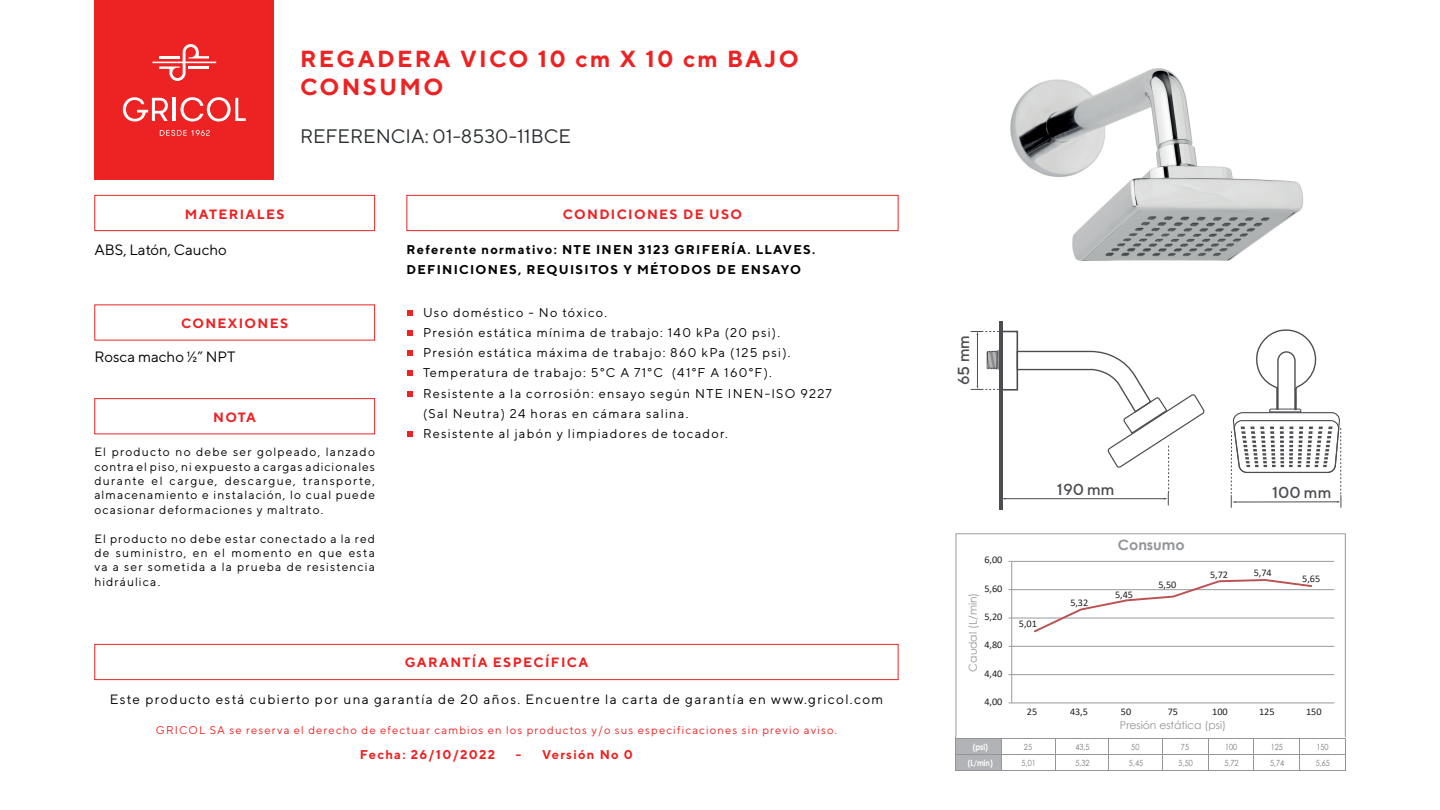
<style>
.page{position:relative;width:1440px;height:810px;background:#fff}
.page>*{position:absolute;margin:0;border:0;box-sizing:border-box;transform-origin:0 0}
.t1{font:700 23.25px/27.9px "TT Norms";letter-spacing:.1em;color:#ed2223}
.t2{font:19.5px "TT Norms";color:#292d2f}
.t3{font:500 15.98px "TT Norms";color:#4c4c51}
.t4{font:15px "TT Norms";color:#000001}
.t5{font:700 14.33px "Century Gothic";letter-spacing:-.005em;color:#939598}
.t6{font:13.5px "TT Norms";letter-spacing:.1em;color:#000001}
.t7{font:700 13.5px "TT Norms";letter-spacing:.1em;color:#ed2223}
.t8{font:12.75px/20.2px "TT Norms";letter-spacing:.1em;color:#000001}
.t9{font:700 12.75px/20.2px "TT Norms";letter-spacing:.1em;color:#000001}
.t10{font:700 12.75px "TT Norms";letter-spacing:.1em;color:#ed2223}
.t11{font:12px/14.4px "TT Norms";letter-spacing:.09em;color:#000001;text-align:justify}
.t12{font:11.25px "TT Norms";letter-spacing:.1em;color:#ed2323}
.t13{font:10.88px "Century Gothic";color:#939598}
.t14{font:10.73px "Century Gothic";letter-spacing:-.005em;color:#939598}
.t15{font:10.12px "Calibri";letter-spacing:-.01em;color:#231f20}
.t16{font:8.48px "Century Gothic";color:#76787b;scale:.86 1}
.t17{font:700 8.48px "Century Gothic";color:#fff;scale:.86 1}
</style>
<div class="page">
<div style="left:94px;top:0;width:180px;height:180px;background:#ed2323"></div>
<svg style="left:152px;top:44px;width:64px;height:37px"></svg>
<svg style="left:123px;top:97px;width:45px;height:24px"></svg>
<hr style="left:173px;top:98px;width:3px;height:23px;background:#fff">
<svg style="left:181px;top:97px;width:65px;height:24px"></svg>
<svg style="left:160px;top:130px;width:50px;height:6px"></svg>
<div style="left:94px;top:644px;width:804px;height:36px;border:1px solid #ed2223"></div>
<div style="left:94px;top:195px;width:281px;height:36px;border:1px solid #ed2223"></div>
<div style="left:406px;top:195px;width:492px;height:36px;border:1px solid #ed2223"></div>
<div style="left:94px;top:398px;width:281px;height:36px;border:1px solid #ed2223"></div>
<svg style="left:407px;top:391px;width:6px;height:6px"></svg>
<svg style="left:407px;top:371px;width:6px;height:5px"></svg>
<svg style="left:407px;top:350px;width:6px;height:6px"></svg>
<svg style="left:407px;top:330px;width:6px;height:6px"></svg>
<svg style="left:407px;top:310px;width:6px;height:6px"></svg>
<svg style="left:407px;top:431px;width:6px;height:6px"></svg>
<img style="left:1010px;top:68px;width:293px;height:193px">
<hr style="left:1012px;top:674px;width:322px;height:1px;background:#989a9d">
<hr style="left:1012px;top:646px;width:322px;height:1px;background:#989a9d">
<hr style="left:1012px;top:618px;width:322px;height:1px;background:#989a9d">
<hr style="left:1012px;top:589px;width:322px;height:1px;background:#989a9d">
<hr style="left:1012px;top:561px;width:322px;height:1px;background:#989a9d">
<hr style="left:1011px;top:561px;width:1px;height:142px;background:#989a9d">
<hr style="left:1012px;top:703px;width:322px;height:1px;background:#989a9d">
<svg style="left:1032px;top:579px;width:281px;height:54px"></svg>
<div style="left:956px;top:533px;width:390px;height:205px;border:1px solid #989a9d"></div>
<div style="left:956px;top:738px;width:46px;height:33px;background:#b2b3b7"></div>
<hr style="left:956px;top:738px;width:1px;height:33px;background:#939598">
<hr style="left:1001px;top:739px;width:1px;height:32px;background:#939598">
<hr style="left:1055px;top:739px;width:1px;height:32px;background:#939598">
<hr style="left:1109px;top:739px;width:1px;height:32px;background:#939598">
<hr style="left:1162px;top:739px;width:1px;height:32px;background:#939598">
<hr style="left:1208px;top:739px;width:1px;height:32px;background:#939598">
<hr style="left:1254px;top:739px;width:1px;height:32px;background:#939598">
<hr style="left:1299px;top:739px;width:1px;height:32px;background:#939598">
<hr style="left:1345px;top:739px;width:1px;height:32px;background:#939598">
<hr style="left:956px;top:738px;width:390px;height:1px;background:#939598">
<hr style="left:956px;top:754px;width:390px;height:1px;background:#939598">
<hr style="left:956px;top:770px;width:390px;height:1px;background:#939598">
<svg style="left:987px;top:350px;width:12px;height:20px"></svg>
<hr style="left:1005px;top:498px;width:160px;height:1px;background:#4c4c51">
<hr style="left:977px;top:334px;width:1px;height:52px;background:#4c4c51">
<svg style="left:971px;top:331px;width:28px;height:4px"></svg>
<svg style="left:971px;top:386px;width:28px;height:4px"></svg>
<svg style="left:1231px;top:329px;width:111px;height:179px"></svg>
<hr style="left:999px;top:321px;width:3px;height:189px;background:#4c4c51">
<svg style="left:1016px;top:350px;width:188px;height:155px"></svg>
<div style="left:1000px;top:331px;width:18px;height:60px;border:2px solid #4c4c51"></div>
<p class="t1" style="left:300px;top:44px;width:500px">REGADERA VICO 10 cm X 10 cm BAJO<br>CONSUMO</p>
<p class="t2" style="left:300px;top:124px;width:272px">REFERENCIA: 01-8530-11BCE</p>
<p class="t7" style="left:185px;top:206px;width:101px">MATERIALES</p>
<p class="t4" style="left:94px;top:240px;width:134px">ABS, Latón, Caucho</p>
<p class="t7" style="left:181px;top:315px;width:108px">CONEXIONES</p>
<p class="t4" style="left:94px;top:347px;width:143px">Rosca macho ½” NPT</p>
<p class="t7" style="left:213px;top:409px;width:44px">NOTA</p>
<p class="t7" style="left:563px;top:206px;width:181px">CONDICIONES DE USO</p>
<p class="t9" style="left:406px;top:239px;width:410px">Referente normativo: NTE INEN 3123 GRIFERÍA. LLAVES.<br>DEFINICIONES, REQUISITOS Y MÉTODOS DE ENSAYO</p>
<p class="t8" style="left:423px;top:302px;width:186px">Uso doméstico - No tóxico.</p>
<p class="t8" style="left:423px;top:322px;width:359px">Presión estática mínima de trabajo: 140 kPa (20 psi).</p>
<p class="t8" style="left:423px;top:342px;width:369px">Presión estática máxima de trabajo: 860 kPa (125 psi).</p>
<p class="t8" style="left:423px;top:363px;width:351px">Temperatura de trabajo: 5°C A 71°C (41°F A 160°F).</p>
<p class="t8" style="left:423px;top:383px;width:410px">Resistente a la corrosión: ensayo según NTE INEN-ISO 9227 (Sal Neutra) 24 horas en cámara salina.</p>
<p class="t8" style="left:423px;top:423px;width:306px">Resistente al jabón y limpiadores de tocador.</p>
<p class="t11" style="left:94px;top:445px;width:282px">El producto no debe ser golpeado, lanzado contra el piso, ni expuesto a cargas adicionales durante el cargue, descargue, transporte, almacenamiento e instalación, lo cual puede ocasionar deformaciones y maltrato.</p>
<p class="t11" style="left:94px;top:531px;width:282px">El producto no debe estar conectado a la red de suministro, en el momento en que esta va a ser sometida a la prueba de resistencia hidráulica.</p>
<p class="t7" style="left:405px;top:654px;width:185px">GARANTÍA ESPECÍFICA</p>
<p class="t6" style="left:110px;top:691px;width:775px">Este producto está cubierto por una garantía de 20 años. Encuentre la carta de garantía en www.gricol.com</p>
<p class="t12" style="left:156px;top:723px;width:683px">GRICOL SA se reserva el derecho de efectuar cambios en los productos y/o sus especificaciones sin previo aviso.</p>
<p class="t10" style="left:360px;top:747px;width:137px">Fecha: 26/10/2022</p>
<p class="t10" style="left:516px;top:747px;width:119px">- Versión No 0</p>
<p class="t3" style="left:954px;top:385px;width:52px;rotate:-90deg">65 mm</p>
<p class="t15" style="left:984px;top:553px;width:19px">6,00</p>
<p class="t15" style="left:984px;top:581px;width:19px">5,60</p>
<p class="t13" style="left:965px;top:672px;width:80px;rotate:-90deg">Caudal (L/min)</p>
<p class="t15" style="left:984px;top:610px;width:19px">5,20</p>
<p class="t15" style="left:984px;top:638px;width:19px">4,80</p>
<p class="t15" style="left:984px;top:666px;width:19px">4,40</p>
<p class="t15" style="left:984px;top:695px;width:19px">4,00</p>
<p class="t3" style="left:1057px;top:480px;width:59px">190 mm</p>
<p class="t3" style="left:1272px;top:483px;width:61px">100 mm</p>
<p class="t15" style="left:1019px;top:616px;width:19px">5,01</p>
<p class="t15" style="left:1070px;top:595px;width:19px">5,32</p>
<p class="t5" style="left:1118px;top:534px;width:68px">Consumo</p>
<p class="t15" style="left:1115px;top:587px;width:19px">5,45</p>
<p class="t15" style="left:1158px;top:577px;width:19px">5,50</p>
<p class="t15" style="left:1210px;top:568px;width:19px">5,72</p>
<p class="t15" style="left:1254px;top:566px;width:19px">5,74</p>
<p class="t15" style="left:1302px;top:572px;width:19px">5,65</p>
<p class="t15" style="left:1027px;top:704px;width:12px">25</p>
<p class="t15" style="left:1070px;top:704px;width:19px">43,5</p>
<p class="t15" style="left:1121px;top:704px;width:12px">50</p>
<p class="t15" style="left:1168px;top:704px;width:12px">75</p>
<p class="t15" style="left:1212px;top:704px;width:17px">100</p>
<p class="t15" style="left:1259px;top:704px;width:17px">125</p>
<p class="t15" style="left:1306px;top:704px;width:17px">150</p>
<p class="t14" style="left:1120px;top:718px;width:108px">Presión estática (psi)</p>
<p class="t17" style="left:973px;top:740px;width:19px">(psi)</p>
<p class="t16" style="left:1024px;top:741px;width:11px">25</p>
<p class="t16" style="left:1075px;top:741px;width:18px">43,5</p>
<p class="t16" style="left:1131px;top:741px;width:11px">50</p>
<p class="t16" style="left:1181px;top:741px;width:11px">75</p>
<p class="t16" style="left:1225px;top:741px;width:16px">100</p>
<p class="t16" style="left:1271px;top:741px;width:16px">125</p>
<p class="t16" style="left:1316px;top:741px;width:16px">150</p>
<p class="t17" style="left:968px;top:756px;width:31px">(L/min)</p>
<p class="t16" style="left:1022px;top:757px;width:18px">5,01</p>
<p class="t16" style="left:1075px;top:757px;width:18px">5,32</p>
<p class="t16" style="left:1129px;top:757px;width:18px">5,45</p>
<p class="t16" style="left:1179px;top:757px;width:18px">5,50</p>
<p class="t16" style="left:1224px;top:757px;width:18px">5,72</p>
<p class="t16" style="left:1270px;top:757px;width:18px">5,74</p>
<p class="t16" style="left:1316px;top:757px;width:18px">5,65</p>
</div>
